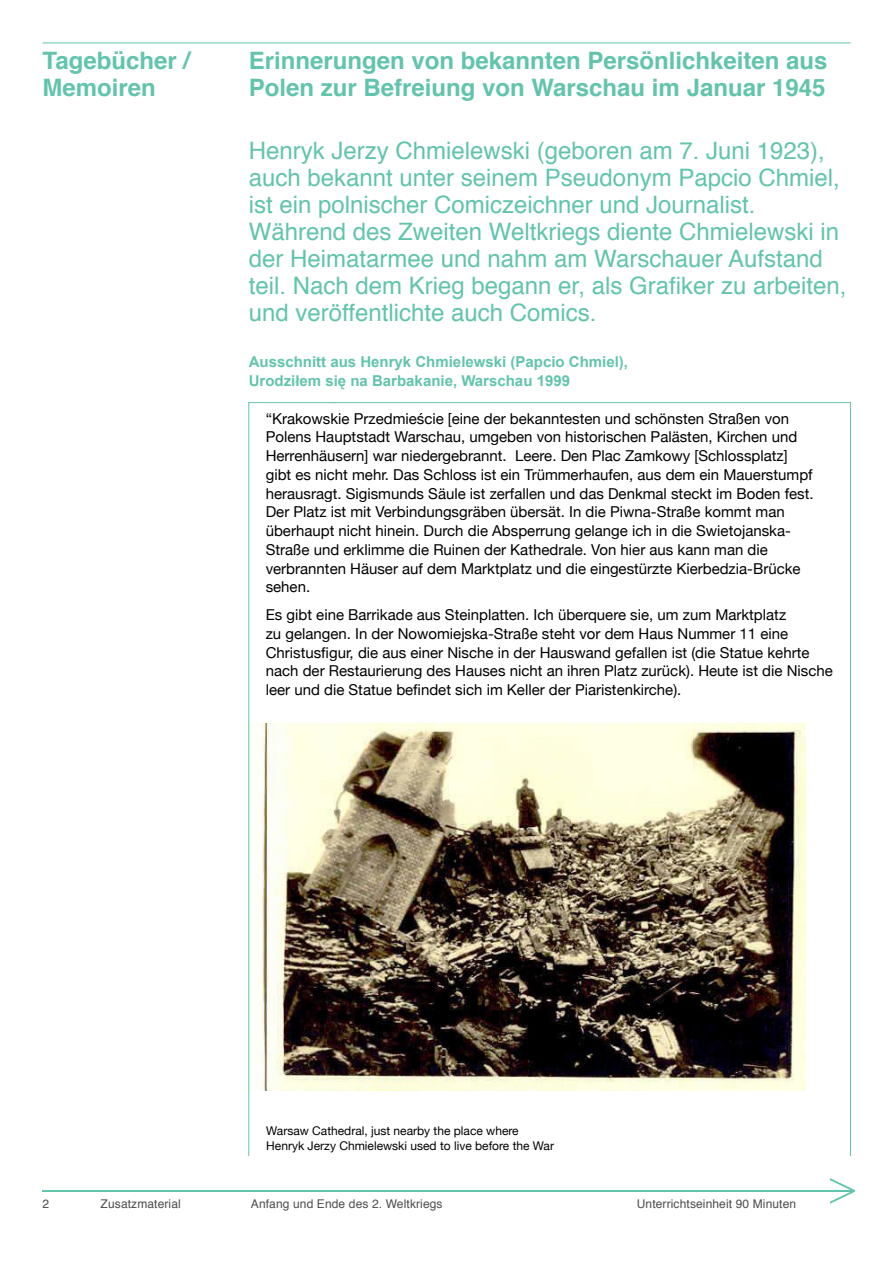
<style>
.page{position:relative;width:893px;height:1263px;background:#fff}
.page>*{position:absolute;margin:0;border:0;box-sizing:border-box;transform-origin:0 0}
.t1{font:24px/27px "Helvetica";color:#62c4ac}
.t2{font:700 24px/27px "Helvetica";color:#62c4ac}
.t3{font:15px/18.8px "Helvetica Neue";color:#000}
.t4{font:700 15px/18.8px "Arial";color:#62c4ac}
.t5{font:12px/15px "Helvetica Neue";color:#000}
.t6{font:12px "Helvetica";letter-spacing:.01em;color:#4d4d4f}
</style>
<div class="page">
<hr style="left:43px;top:1190px;width:811px;height:1px;background:#62c4ac">
<svg style="left:829px;top:1178px;width:26px;height:26px"></svg>
<hr style="left:43px;top:43px;width:807px;height:1px;background:#62c4ac">
<svg style="left:336px;top:402px;width:515px;height:754px"></svg>
<svg style="left:248px;top:402px;width:88px;height:754px"></svg>
<h1 class="t2" style="left:43px;top:48px;width:149px">Tagebücher /<br>Memoiren</h1>
<h1 class="t2" style="left:249px;top:47px;width:580px">Erinnerungen von bekannten Persönlichkeiten aus<br>Polen zur Befreiung von Warschau im Januar 1945</h1>
<p class="t1" style="left:249px;top:138px;width:599px">Henryk Jerzy Chmielewski (geboren am 7. Juni 1923), auch bekannt unter seinem Pseudonym Papcio Chmiel, ist ein polnischer Comiczeichner und Journalist.<br>Während des Zweiten Weltkriegs diente Chmielewski in der Heimatarmee und nahm am Warschauer Aufstand teil. Nach dem Krieg begann er, als Grafiker zu arbeiten, und veröffentlichte auch Comics.</p>
<p class="t4" style="left:249px;top:353px;width:381px">Ausschnitt aus Henryk Chmielewski (Papcio Chmiel),<br>Urodziłem się na Barbakanie, Warschau 1999</p>
<p class="t3" style="left:266px;top:409px;width:549px">“Krakowskie Przedmieście [eine der bekanntesten und schönsten Straßen von Polens Hauptstadt Warschau, umgeben von historischen Palästen, Kirchen und Herrenhäusern] war niedergebrannt. Leere. Den Plac Zamkowy [Schlossplatz] gibt es nicht mehr. Das Schloss ist ein Trümmerhaufen, aus dem ein Mauerstumpf herausragt. Sigismunds Säule ist zerfallen und das Denkmal steckt im Boden fest.<br>Der Platz ist mit Verbindungsgräben übersät. In die Piwna-Straße kommt man überhaupt nicht hinein. Durch die Absperrung gelange ich in die Swietojanska-Straße und erklimme die Ruinen der Kathedrale. Von hier aus kann man die verbrannten Häuser auf dem Marktplatz und die eingestürzte Kierbedzia-Brücke sehen.</p>
<p class="t3" style="left:266px;top:605px;width:569px">Es gibt eine Barrikade aus Steinplatten. Ich überquere sie, um zum Marktplatz<br>zu gelangen. In der Nowomiejska-Straße steht vor dem Haus Nummer 11 eine Christusfigur, die aus einer Nische in der Hauswand gefallen ist (die Statue kehrte nach der Restaurierung des Hauses nicht an ihren Platz zurück). Heute ist die Nische leer und die Statue befindet sich im Keller der Piaristenkirche).</p>
<p class="t5" style="left:266px;top:1123px;width:289px">Warsaw Cathedral, just nearby the place where<br>Henryk Jerzy Chmielewski used to live before the War</p>
<p class="t6" style="left:43px;top:1195px;width:8px">2</p>
<p class="t6" style="left:101px;top:1195px;width:82px">Zusatzmaterial</p>
<p class="t6" style="left:251px;top:1195px;width:193px">Anfang und Ende des 2. Weltkriegs</p>
<p class="t6" style="left:637px;top:1195px;width:161px">Unterrichtseinheit 90 Minuten</p>
</div>
